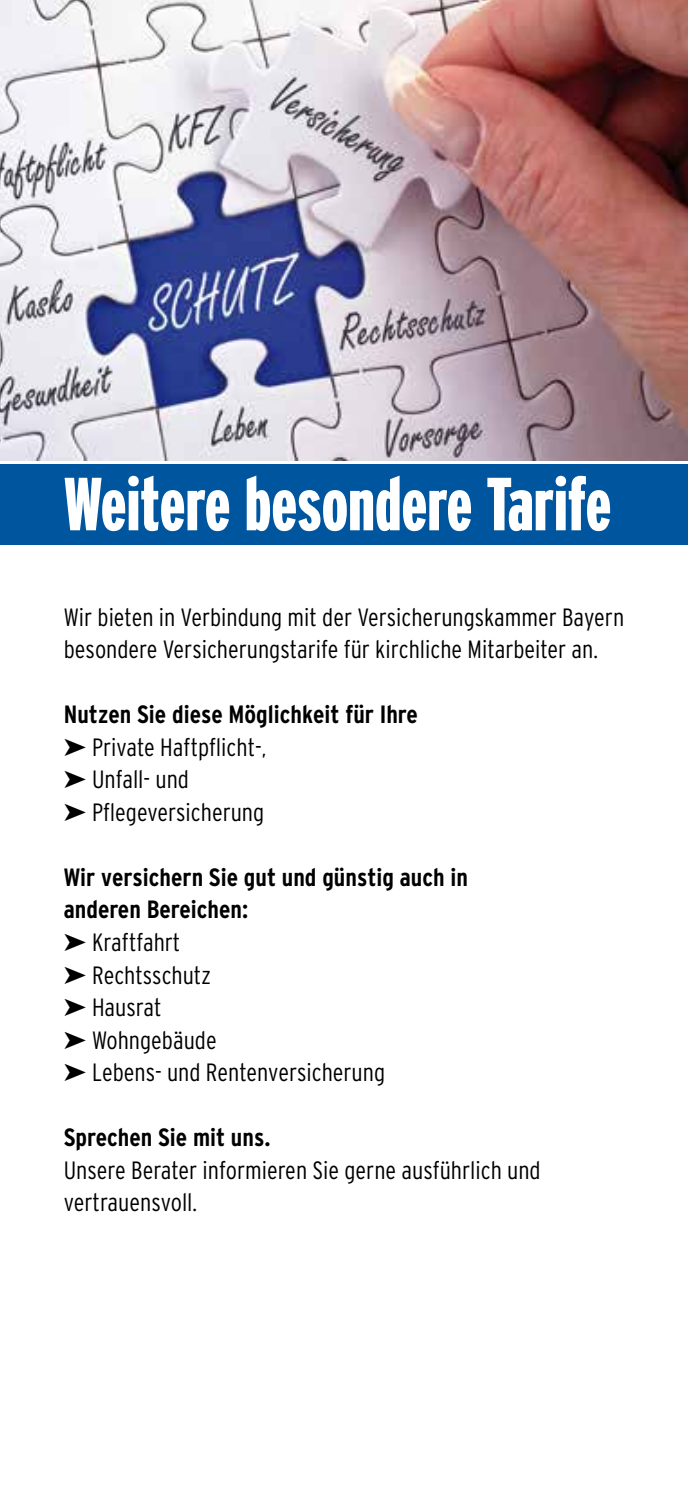
<style>
.page{position:relative;width:688px;height:1489px;background:#fff}
.page>*{position:absolute;margin:0;border:0;box-sizing:border-box;transform-origin:0 0}
.t1{font:900 75px "Q Interstate 2000 Comp";color:#fff}
.t2{font:300 25px/32.5px "Q Interstate 2000 Cond";color:#000}
.t3{font:700 25px "Q Interstate 2000 Cond";color:#000}
.s1{font-weight:700}
</style>
<div class="page">
<img style="left:0;top:0;width:687px;height:461px">
<div style="left:0;top:464px;width:687px;height:80px;background:#00559f"></div>
<h1 class="t1" style="left:64px;top:462px;width:549px">Weitere besondere Tarife</h1>
<p class="t2" style="left:64px;top:600px;width:561px">Wir bieten in Verbindung mit der Versicherungskammer Bayern besondere Versicherungstarife für kirchliche Mitarbeiter an.</p>
<p class="t2" style="left:64px;top:698px;width:355px"><span class="s1">Nutzen Sie diese Möglichkeit für Ihre </span>➤ Private Haftpflicht-,<br>➤ Unfall- und<br>➤ Pflegeversicherung</p>
<p class="t2" style="left:64px;top:860px;width:405px"><span class="s1">Wir versichern Sie gut und günstig auch in anderen Bereichen:<br></span>➤ Kraftfahrt<br>➤ Rechtsschutz<br>➤ Hausrat<br>➤ Wohngebäude<br>➤ Lebens- und Rentenversicherung</p>
<p class="t3" style="left:64px;top:1123px;width:208px">Sprechen Sie mit uns.</p>
<p class="t2" style="left:64px;top:1153px;width:478px">Unsere Berater informieren Sie gerne ausführlich und vertrauensvoll.</p>
</div>
